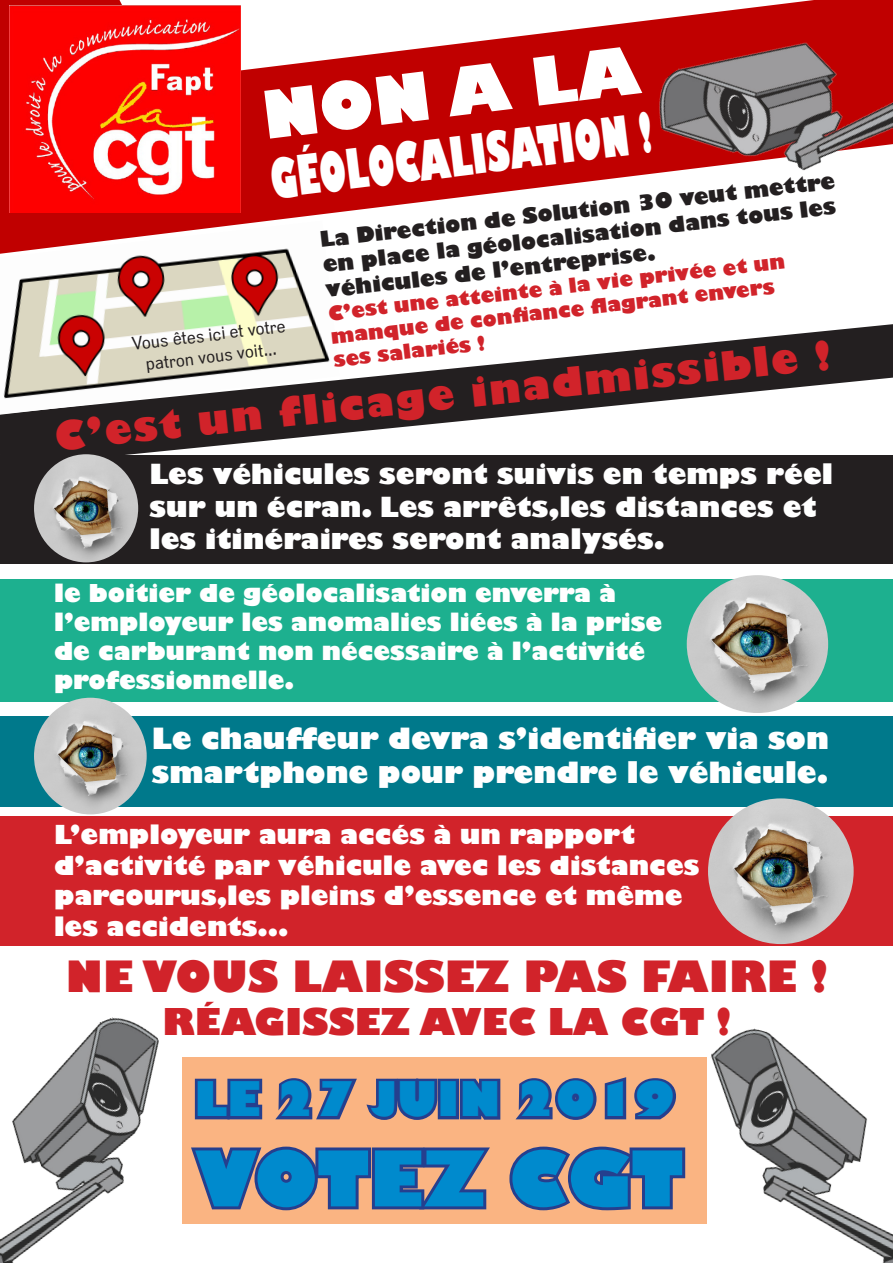
<style>
.page{position:relative;width:893px;height:1263px;background:#fff}
.page>*{position:absolute;margin:0;border:0;box-sizing:border-box;transform-origin:0 0}
.t1{font:800 75px "Gill Sans";color:#008acd}
.Titre{font:800 64.5px "Gill Sans";color:#fff}
.Titre-2{font:800 53.25px "Gill Sans";color:#fff;scale:.59 1}
.t2{font:800 46.5px "Gill Sans";color:#008acd}
.t3{font:800 42px "Gill Sans";color:#d1232a}
.t4{font:800 39px "Gill Sans";color:#d1232a}
.t5{font:800 36px "Gill Sans";color:#d1232a}
.t6{font:800 28.5px/34.2px "Gill Sans";color:#fff}
.t7{font:800 27px/32.4px "Gill Sans";color:#fff}
.t8{font:800 25.5px "Gill Sans";color:#fff}
.t9{font:800 24px "Gill Sans";color:#fff}
.t10{font:800 21px/25.5px "Gill Sans";color:#231f20;text-align:justify}
.t11{font:800 19.5px/23.2px "Gill Sans";color:#d1232a}
.t12{font:18px/21.6px "Dada Grotesk";color:#231f20;text-align:center}
</style>
<div class="page">
<div style="left:183px;top:1057px;width:524px;height:167px;background:#fab482"></div>
<svg style="left:0;top:324px;width:893px;height:143px"></svg>
<div style="left:0;top:816px;width:893px;height:129px;background:#d1232a"></div>
<div style="left:0;top:716px;width:892px;height:91px;background:#00798b"></div>
<div style="left:0;top:579px;width:893px;height:123px;background:#1db08f"></div>
<div style="left:1px;top:456px;width:892px;height:108px;background:#231f20"></div>
<svg style="left:201px;top:5px;width:438px;height:216px;fill:#c00000"></svg>
<svg style="left:0;top:0;width:201px;height:221px;background:#c81818"></svg>
<img style="left:9px;top:6px;width:231px;height:206px">
<img style="left:639px;top:0;width:254px;height:176px">
<img style="left:710px;top:1028px;width:183px;height:235px">
<img style="left:0;top:1017px;width:183px;height:246px">
<img style="left:0;top:221px;width:340px;height:194px">
<svg style="left:194px;top:1078px;width:247px;height:42px"></svg>
<div style="left:438px;top:1079px;width:21px;height:40px;border:6px solid #253f8e"></div>
<svg style="left:457px;top:1078px;width:44px;height:42px"></svg>
<svg style="left:515px;top:1077px;width:161px;height:43px"></svg>
<svg style="left:191px;top:1146px;width:299px;height:65px"></svg>
<svg style="left:509px;top:1146px;width:177px;height:65px"></svg>
<img style="left:687px;top:575px;width:141px;height:138px">
<img style="left:34px;top:454px;width:104px;height:108px">
<img style="left:34px;top:698px;width:113px;height:116px">
<img style="left:708px;top:798px;width:146px;height:146px;border-radius:73px">
<p class="Titre" style="left:258px;top:75px;width:381px;rotate:-7deg">NON A LA</p>
<p class="Titre-2" style="left:266px;top:146px;width:653px;rotate:-7deg">GÉOLOCALISATION !</p>
<p class="t10" style="left:319px;top:226px;width:520px;rotate:-6deg">La Direction de Solution 30 veut mettre en place la géolocalisation dans tous les véhicules de l’entreprise.</p>
<p class="t11" style="left:327px;top:301px;width:461px;rotate:-6deg">C’est une atteinte à la vie privée et un manque de confi ance flagrant envers</p>
<p class="t12" style="left:130px;top:334px;width:156px;rotate:-7deg">Vous êtes ici et votre patron vous voit...</p>
<p class="t11" style="left:333px;top:349px;width:154px;rotate:-6deg">ses salariés !</p>
<p class="t4" style="left:52px;top:412px;width:782px;rotate:-6deg">C’est un flicage inadmissible !</p>
<p class="t7" style="left:149px;top:460px;width:685px">Les véhicules seront suivis en temps réel sur un écran. Les arrêts,les distances et les itinéraires seront analysés.</p>
<p class="t9" style="left:54px;top:578px;width:564px">le boitier de géolocalisation enverra à</p>
<p class="t9" style="left:54px;top:607px;width:610px">l’employeur les anomalies liées à la prise</p>
<p class="t9" style="left:54px;top:636px;width:593px">de carburant non nécessaire à l’activité</p>
<p class="t9" style="left:54px;top:665px;width:242px">professionnelle.</p>
<p class="t6" style="left:152px;top:723px;width:679px">Le chauffeur devra s’identifier via son smartphone pour prendre le véhicule.</p>
<p class="t8" style="left:54px;top:819px;width:582px">L’employeur aura accés à un rapport</p>
<p class="t8" style="left:54px;top:849px;width:647px">d’activité par véhicule avec les distances</p>
<p class="t8" style="left:54px;top:880px;width:630px">parcourus,les pleins d’essence et même</p>
<p class="t8" style="left:54px;top:911px;width:236px">les accidents...</p>
<p class="t3" style="left:66px;top:950px;width:763px">NE VOUS LAISSEZ PAS FAIRE !</p>
<p class="t5" style="left:163px;top:999px;width:570px">RÉAGISSEZ AVEC LA CGT !</p>
<p class="t2" style="left:195px;top:1070px;width:482px">LE 27 JUIN 2019</p>
<p class="t1" style="left:195px;top:1132px;width:490px">VOTEZ CGT</p>
</div>
